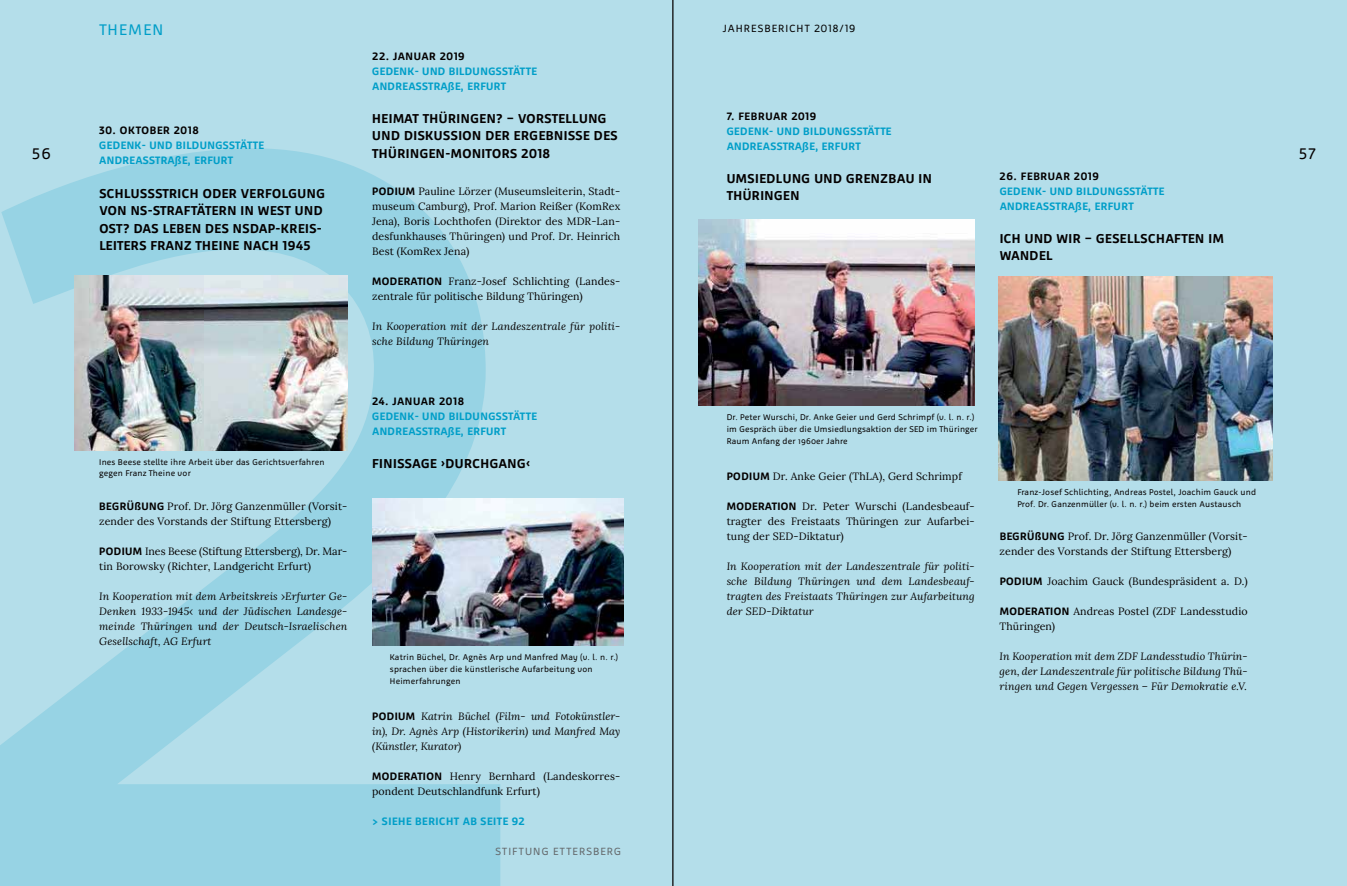
<style>
.page{position:relative;width:1347px;height:886px;background:#fff}
.page>*{position:absolute;margin:0;border:0;box-sizing:border-box;transform-origin:0 0}
.t1{font:15.62px "Agile";letter-spacing:.09em;color:#009ec8}
.t2{font:15.62px "Agile";color:#040000}
.t3{font:700 13.12px/17.5px "Agile";letter-spacing:.04em;color:#040000}
.t4{font:700 11px/15px "Agile";letter-spacing:.04em;color:#009ec8}
.t5{font:700 11px "Agile";letter-spacing:.05em;color:#040000}
.t6{font:10.62px/15px "Lora";letter-spacing:.01em;color:#040000}
.t7{font:italic 10.62px/15px "Lora";letter-spacing:.01em;color:#040000;text-align:justify}
.t8{font:10.62px "Agile";letter-spacing:.095em;color:#040000}
.t9{font:10.62px "Agile";letter-spacing:.105em;color:#64696c}
.t10{font:8.5px/11.9px "Agile";letter-spacing:.02em;color:#040000}
.s1{color:#000}
.s2{font-family:"Agile";font-weight:700;font-size:11px}
.s3{font-style:normal}
.s4{font-family:"Agile";font-weight:700;font-style:normal;font-size:11px}
</style>
<div class="page">
<div style="left:0;top:0;width:1346px;height:886px;background:#b4deea"></div>
<svg style="left:0;top:148px;width:500px;height:738px;fill:#97d3e4"></svg>
<hr style="left:672px;top:0;width:1px;height:886px;background:#040000">
<img style="left:372px;top:498px;width:252px;height:147px">
<img style="left:74px;top:275px;width:131px;height:175px">
<img style="left:205px;top:275px;width:142px;height:175px">
<img style="left:698px;top:219px;width:276px;height:186px">
<img style="left:998px;top:277px;width:274px;height:203px">
<h1 class="t1" style="left:99px;top:22px;width:66px">THEMEN</h1>
<p class="t8" style="left:723px;top:23px;width:134px">JAHRESBERICHT <span class="s1">2018/19</span></p>
<p class="t5" style="left:372px;top:53px;width:94px">22. JANUAR 2019</p>
<p class="t4" style="left:372px;top:65px;width:166px">GEDENK- UND BILDUNGSSTÄTTE<br>ANDREASSTRAßE, ERFURT</p>
<p class="t3" style="left:372px;top:110px;width:247px">HEIMAT THÜRINGEN? – VORSTELLUNG<br>UND DISKUSSION DER ERGEBNISSE DES<br>THÜRINGEN-MONITORS 2018</p>
<p class="t6" style="left:372px;top:185px;width:250px;text-align:justify"><span class="s2">PODIUM</span> Pauline Lörzer (Museumsleiterin, Stadt&shy;museum Camburg), Prof. Marion Reißer (KomRex Jena), Boris Lochthofen (Direktor des MDR-Lan&shy;desfunkhauses Thüringen) und Prof. Dr. Heinrich Best (KomRex Jena)</p>
<p class="t6" style="left:372px;top:275px;width:250px"><span class="s2">MODERATION</span> Franz-Josef Schlichting (Landes&shy;zentrale für politische Bildung Thüringen)</p>
<p class="t7" style="left:372px;top:320px;width:250px">In Kooperation mit der Landeszentrale für politi&shy;sche Bildung Thüringen</p>
<p class="t5" style="left:726px;top:113px;width:91px">7. FEBRUAR 2019</p>
<p class="t4" style="left:726px;top:125px;width:166px">GEDENK- UND BILDUNGSSTÄTTE<br>ANDREASSTRAßE, ERFURT</p>
<p class="t3" style="left:726px;top:170px;width:207px">UMSIEDLUNG UND GRENZBAU IN<br>THÜRINGEN</p>
<p class="t5" style="left:99px;top:127px;width:101px">30. OKTOBER 2018</p>
<p class="t4" style="left:99px;top:139px;width:166px">GEDENK- UND BILDUNGSSTÄTTE<br>ANDREASSTRAßE, ERFURT</p>
<p class="t3" style="left:99px;top:185px;width:227px">SCHLUSSSTRICH ODER VERFOLGUNG<br>VON NS-STRAFTÄTERN IN WEST UND<br>OST? DAS LEBEN DES NSDAP-KREIS-<br>LEITERS FRANZ THEINE NACH 1945</p>
<h1 class="t2" style="left:32px;top:146px;width:21px">56</h1>
<h1 class="t2" style="left:1298px;top:146px;width:18px">57</h1>
<p class="t5" style="left:999px;top:173px;width:101px">26. FEBRUAR 2019</p>
<p class="t4" style="left:999px;top:185px;width:166px">GEDENK- UND BILDUNGSSTÄTTE<br>ANDREASSTRAßE, ERFURT</p>
<p class="t3" style="left:999px;top:230px;width:226px">ICH UND WIR – GESELLSCHAFTEN IM<br>WANDEL</p>
<p class="t10" style="left:99px;top:456px;width:227px">Ines Beese stellte ihre Arbeit über das Gerichtsverfahren gegen Franz Theine vor</p>
<p class="t6" style="left:99px;top:500px;width:250px"><span class="s2">BEGRÜßUNG</span> Prof. Dr. Jörg Ganzenmüller (Vorsit&shy;zender des Vorstands der Stiftung Ettersberg)</p>
<p class="t6" style="left:99px;top:545px;width:250px"><span class="s2">PODIUM</span> Ines Beese (Stiftung Ettersberg), Dr. Mar&shy;tin Borowsky (Richter, Landgericht Erfurt)</p>
<p class="t7" style="left:99px;top:590px;width:250px">In Kooperation mit dem Arbeitskreis <span class="s3">›</span>Erfurter Ge-Denken 1933-1945<span class="s3">‹</span> und der Jüdischen Landesge&shy;meinde Thüringen und der Deutsch-Israelischen Gesellschaft, AG Erfurt</p>
<p class="t5" style="left:372px;top:398px;width:93px">24. JANUAR 2018</p>
<p class="t4" style="left:372px;top:410px;width:166px">GEDENK- UND BILDUNGSSTÄTTE<br>ANDREASSTRAßE, ERFURT</p>
<p class="t3" style="left:372px;top:455px;width:159px">FINISSAGE ›DURCHGANG‹</p>
<p class="t10" style="left:390px;top:652px;width:230px">Katrin Büchel, Dr. Agnès Arp und Manfred May (v. l. n. r.) sprachen über die künstlerische Aufarbeitung von<br>Heimerfahrungen</p>
<p class="t7" style="left:372px;top:710px;width:250px"><span class="s4">PODIUM</span> Katrin Büchel (Film- und Fotokünstler&shy;in), Dr. Agnès Arp (Historikerin) und Manfred May (Künstler, Kurator)</p>
<p class="t6" style="left:372px;top:770px;width:250px"><span class="s2">MODERATION</span> Henry Bernhard (Landeskorres&shy;pondent Deutschlandfunk Erfurt)</p>
<p class="t4" style="left:372px;top:815px;width:154px">&gt; SIEHE BERICHT AB SEITE 92</p>
<p class="t9" style="left:495px;top:846px;width:127px">STIFTUNG ETTERSBERG</p>
<p class="t10" style="left:726px;top:412px;width:253px">Dr. Peter Wurschi, Dr. Anke Geier und Gerd Schrimpf (v. l. n. r.) im Gespräch über die Umsiedlungsaktion der SED im Thüringer<br>Raum Anfang der 1960er Jahre</p>
<p class="t6" style="left:726px;top:470px;width:237px"><span class="s2">PODIUM</span> Dr. Anke Geier (ThLA), Gerd Schrimpf</p>
<p class="t6" style="left:726px;top:500px;width:250px;text-align:justify"><span class="s2">MODERATION</span> Dr. Peter Wurschi (Landesbeauf&shy;tragter des Freistaats Thüringen zur Aufarbei&shy;tung der SED-Diktatur)</p>
<p class="t7" style="left:726px;top:560px;width:250px">In Kooperation mit der Landeszentrale für politi&shy;sche Bildung Thüringen und dem Landesbeauf&shy;tragten des Freistaats Thüringen zur Aufarbeitung der SED-Diktatur</p>
<p class="t10" style="left:1017px;top:487px;width:240px">Franz-Josef Schlichting, Andreas Postel, Joachim Gauck und<br>Prof. Dr. Ganzenmüller (v. l. n. r.) beim ersten Austausch</p>
<p class="t6" style="left:999px;top:530px;width:250px"><span class="s2">BEGRÜßUNG</span> Prof. Dr. Jörg Ganzenmüller (Vorsit&shy;zender des Vorstands der Stiftung Ettersberg)</p>
<p class="t6" style="left:999px;top:575px;width:249px"><span class="s2">PODIUM</span> Joachim Gauck (Bundespräsident a. D.)</p>
<p class="t6" style="left:999px;top:605px;width:250px"><span class="s2">MODERATION</span> Andreas Postel (ZDF Landesstudio<br>Thüringen)</p>
<p class="t7" style="left:999px;top:650px;width:250px">In Kooperation mit dem ZDF Landesstudio Thürin&shy;gen, der Landeszentrale für politische Bildung Thü&shy;ringen und Gegen Vergessen – Für Demokratie e.V.</p>
</div>
